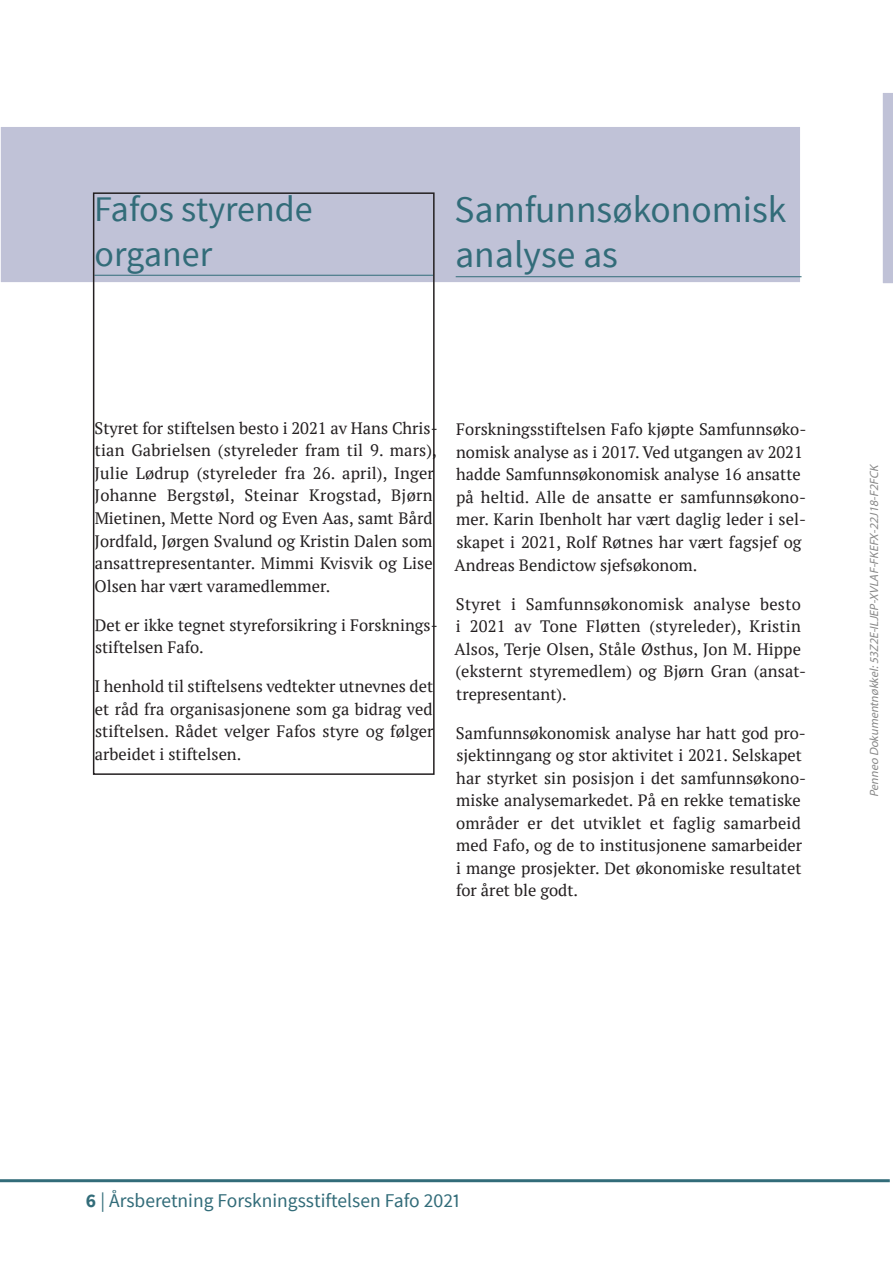
<style>
.page{position:relative;width:893px;height:1263px;background:#fff}
.page>*{position:absolute;margin:0;border:0;box-sizing:border-box;transform-origin:0 0}
.t1{font:37.5px/45px "Source Sans Pro";color:#326c79}
.t2{font:36px/45px "Source Sans Pro";color:#326c79}
.t3{font:19.5px "Source Sans Pro";color:#326c79}
.t4{font:16.5px/22.5px "PT Serif";letter-spacing:.005em;color:#231f20}
.t5{font:italic 12px "Myriad Pro";color:#888}
.s1{font-weight:700}
</style>
<div class="page">
<div style="left:0;top:125px;width:801px;height:159px;background:#c0c2d7;border:2px solid #fff"></div>
<hr style="left:0;top:1179px;width:890px;height:3px;background:#326c79">
<svg style="left:882px;top:93px;width:11px;height:191px;background:#c4c6da"></svg>
<hr style="left:456px;top:276px;width:345px;height:1px;background:#326c79">
<hr style="left:94px;top:275px;width:339px;height:1px;background:#326c79">
<div style="left:93px;top:192px;width:342px;height:583px;border:2px solid #231f20"></div>
<h2 class="t2" style="left:94px;top:187px;width:220px">Fafos styrende organer</h2>
<h1 class="t1" style="left:454px;top:188px;width:333px">Samfunnsøkonomisk analyse as</h1>
<p class="t4" style="left:94px;top:417px;width:345px">Styret for stiftelsen besto i 2021 av Hans Chris&shy;tian Gabrielsen (styreleder fram til 9. mars), Julie Lødrup (styreleder fra 26. april), Inger Johanne Bergstøl, Steinar Krogstad, Bjørn Mietinen, Mette Nord og Even Aas, samt Bård Jordfald, Jørgen Svalund og Kristin Dalen som ansattrepresentanter. Mimmi Kvisvik og Lise Olsen har vært varamedlemmer.</p>
<p class="t4" style="left:95px;top:614px;width:345px">Det er ikke tegnet styreforsikring i Forsknings&shy;stiftelsen Fafo.</p>
<p class="t4" style="left:94px;top:675px;width:341px;text-align:justify">I henhold til stiftelsens vedtekter utnevnes det et råd fra organisasjonene som ga bidrag ved stiftelsen. Rådet velger Fafos styre og følger arbeidet i stiftelsen.</p>
<p class="t4" style="left:455px;top:419px;width:353px">Forskningsstiftelsen Fafo kjøpte Samfunnsøko&shy;nomisk analyse as i 2017. Ved utgangen av 2021 hadde Samfunnsøkonomisk analyse 16 ansatte på heltid. Alle de ansatte er samfunnsøkono&shy;mer. Karin Ibenholt har vært daglig leder i sel&shy;skapet i 2021, Rolf Røtnes har vært fagsjef og Andreas Bendictow sjefsøkonom.</p>
<p class="t4" style="left:455px;top:593px;width:353px">Styret i Samfunnsøkonomisk analyse besto i 2021 av Tone Fløtten (styreleder), Kristin Alsos, Terje Olsen, Ståle Østhus, Jon M. Hippe (eksternt styremedlem) og Bjørn Gran (ansat&shy;trepresentant).</p>
<p class="t4" style="left:456px;top:722px;width:352px">Samfunnsøkonomisk analyse har hatt god pro&shy;sjektinngang og stor aktivitet i 2021. Selskapet har styrket sin posisjon i det samfunnsøkono&shy;miske analysemarkedet. På en rekke tematiske områder er det utviklet et faglig samarbeid med Fafo, og de to institusjonene samarbeider i mange prosjekter. Det økonomiske resultatet for året ble godt.</p>
<p class="t5" style="left:869px;top:797px;width:335px;rotate:-90deg">Penneo Dokumentnøkkel:53Z2E-ILJEP-XVLAF-FKEFX-22J18-F2FCK</p>
<p class="t3" style="left:86px;top:1189px;width:376px"><span class="s1">6</span> | Årsberetning Forskningsstiftelsen Fafo 2021</p>
</div>
